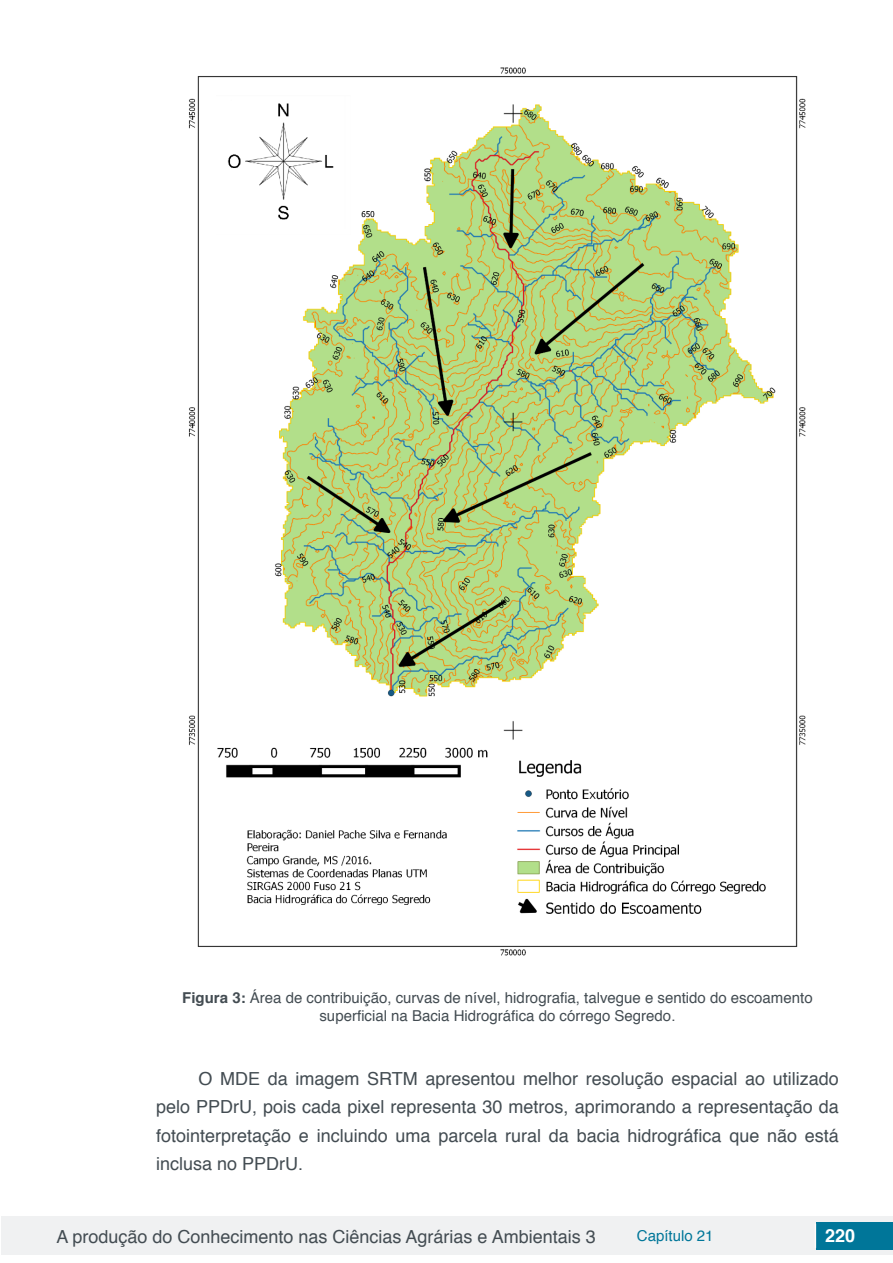
<style>
.page{position:relative;width:893px;height:1263px;background:#fff}
.page>*{position:absolute;margin:0;border:0;box-sizing:border-box;transform-origin:0 0}
.t1{font:18px/28.5px "Helvetica";color:#434c52;text-align:justify}
.t2{font:700 18px "Helvetica";color:#fff}
.t3{font:15px/18px "Helvetica";color:#434c52;text-align:center}
.t4{font:15px "Helvetica";color:#007699}
.s1{font-weight:700}
</style>
<div class="page">
<div style="left:1px;top:1216px;width:891px;height:38px;background:#f0f1f2"></div>
<div style="left:816px;top:1222px;width:77px;height:27px;background:#007699"></div>
<svg style="left:815px;top:1224px;width:1px;height:24px"></svg>
<img style="left:189px;top:67px;width:617px;height:889px">
<p class="t3" style="left:182px;top:989px;width:632px"><span class="s1">Figura 3:</span> Área de contribuição, curvas de nível, hidrografia, talvegue e sentido do escoamento superficial na Bacia Hidrográfica do córrego Segredo.</p>
<p class="t1" style="left:156px;top:1065px;width:684px;text-indent:43px">O MDE da imagem SRTM apresentou melhor resolução espacial ao utilizado pelo PPDrU, pois cada pixel representa 30 metros, aprimorando a representação da fotointerpretação e incluindo uma parcela rural da bacia hidrográfica que não está inclusa no PPDrU.</p>
<p class="t1" style="left:56px;top:1223px;width:541px">A produção do Conhecimento nas Ciências Agrárias e Ambientais 3</p>
<p class="t4" style="left:637px;top:1224px;width:78px">Capítulo 21</p>
<p class="t2" style="left:825px;top:1221px;width:32px">220</p>
</div>
